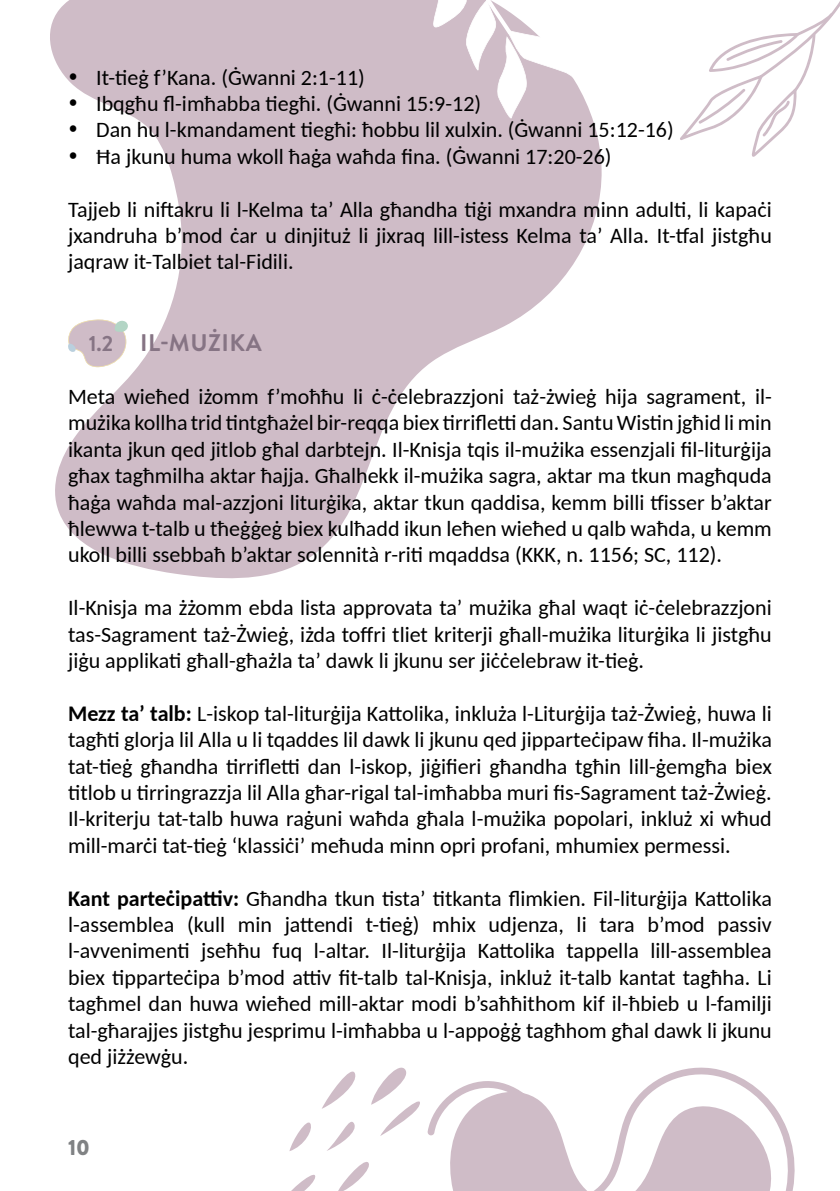
<style>
.page{position:relative;width:840px;height:1191px;background:#fff}
.page>*{position:absolute;margin:0;border:0;box-sizing:border-box;transform-origin:0 0}
.t1{font:700 24px "Brandon Grotesque";letter-spacing:.02em;color:#867484}
.t2{font:22px/26.4px "Carlito";color:#000;text-align:justify}
.t3{font:700 22px "Brandon Grotesque";color:#867484}
.t4{font:900 22px "Brandon Grotesque";color:#808284}
.s1{font-weight:700}
</style>
<div class="page">
<svg style="left:50px;top:0;width:552px;height:579px;fill:#cfbcc7"></svg>
<svg style="left:426px;top:0;width:161px;height:122px"></svg>
<svg style="left:680px;top:3px;width:159px;height:154px"></svg>
<svg style="left:67px;top:319px;width:61px;height:48px"></svg>
<svg style="left:327px;top:1121px;width:28px;height:30px"></svg>
<svg style="left:322px;top:1071px;width:34px;height:37px"></svg>
<svg style="left:338px;top:1162px;width:31px;height:29px"></svg>
<svg style="left:289px;top:1122px;width:22px;height:29px"></svg>
<svg style="left:291px;top:1174px;width:25px;height:17px"></svg>
<svg style="left:371px;top:1067px;width:49px;height:69px"></svg>
<svg style="left:427px;top:1067px;width:368px;height:124px"></svg>
<p class="t2" style="left:68px;top:63px;width:298px">• It-tieġ f’Kana. (Ġwanni 2:1-11)</p>
<p class="t2" style="left:68px;top:89px;width:414px">• Ibqgħu fl-imħabba tiegħi. (Ġwanni 15:9-12)</p>
<p class="t2" style="left:68px;top:116px;width:606px">• Dan hu l-kmandament tiegħi: ħobbu lil xulxin. (Ġwanni 15:12-16)</p>
<p class="t2" style="left:68px;top:142px;width:544px">• Ħa jkunu huma wkoll ħaġa waħda fina. (Ġwanni 17:20-26)</p>
<p class="t2" style="left:68px;top:195px;width:705px">Tajjeb li niftakru li l-Kelma ta’ Alla għandha tiġi mxandra minn adulti, li kapaċi jxandruha b’mod ċar u dinjituż li jixraq lill-istess Kelma ta’ Alla. It-tfal jistgħu jaqraw it-Talbiet tal-Fidili.</p>
<p class="t1" style="left:140px;top:326px;width:123px">IL-MUŻIKA</p>
<p class="t2" style="left:68px;top:382px;width:705px">Meta wieħed iżomm f’moħħu li ċ-ċelebrazzjoni taż-żwieġ hija sagrament, il&shy;mużika kollha trid tintgħażel bir-reqqa biex tirrifletti dan. Santu Wistin jgħid li min ikanta jkun qed jitlob għal darbtejn. Il-Knisja tqis il-mużika essenzjali fil-liturġija għax tagħmilha aktar ħajja. Għalhekk il-mużika sagra, aktar ma tkun magħquda ħaġa waħda mal-azzjoni liturġika, aktar tkun qaddisa, kemm billi tfisser b’aktar ħlewwa t-talb u tħeġġeġ biex kulħadd ikun leħen wieħed u qalb waħda, u kemm ukoll billi ssebbaħ b’aktar solennità r-riti mqaddsa (KKK, n. 1156; SC, 112).</p>
<p class="t2" style="left:68px;top:593px;width:704px">Il-Knisja ma żżomm ebda lista approvata ta’ mużika għal waqt iċ-ċelebrazzjoni tas-Sagrament taż-Żwieġ, iżda toffri tliet kriterji għall-mużika liturġika li jistgħu jiġu applikati għall-għażla ta’ dawk li jkunu ser jiċċelebraw it-tieġ.</p>
<p class="t2" style="left:68px;top:699px;width:704px"><span class="s1">Mezz ta’ talb:</span> L-iskop tal-liturġija Kattolika, inkluża l-Liturġija taż-Żwieġ, huwa li tagħti glorja lil Alla u li tqaddes lil dawk li jkunu qed jipparteċipaw fiha. Il-mużika tat-tieġ għandha tirrifletti dan l-iskop, jiġifieri għandha tgħin lill-ġemgħa biex titlob u tirringrazzja lil Alla għar-rigal tal-imħabba muri fis-Sagrament taż-Żwieġ.<br>Il-kriterju tat-talb huwa raġuni waħda għala l-mużika popolari, inkluż xi wħud mill-marċi tat-tieġ ‘klassiċi’ meħuda minn opri profani, mhumiex permessi.</p>
<p class="t2" style="left:68px;top:884px;width:705px"><span class="s1">Kant parteċipattiv:</span> Għandha tkun tista’ titkanta flimkien. Fil-liturġija Kattolika l-assemblea (kull min jattendi t-tieġ) mhix udjenza, li tara b’mod passiv l-avvenimenti jseħħu fuq l-altar. Il-liturġija Kattolika tappella lill-assemblea biex tipparteċipa b’mod attiv fit-talb tal-Knisja, inkluż it-talb kantat tagħha. Li tagħmel dan huwa wieħed mill-aktar modi b’saħħithom kif il-ħbieb u l-familji tal-għarajjes jistgħu jesprimu l-imħabba u l-appoġġ tagħhom għal dawk li jkunu qed jiżżewġu.</p>
<p class="t3" style="left:89px;top:328px;width:26px">1.2</p>
<p class="t4" style="left:68px;top:1131px;width:23px">10</p>
</div>
